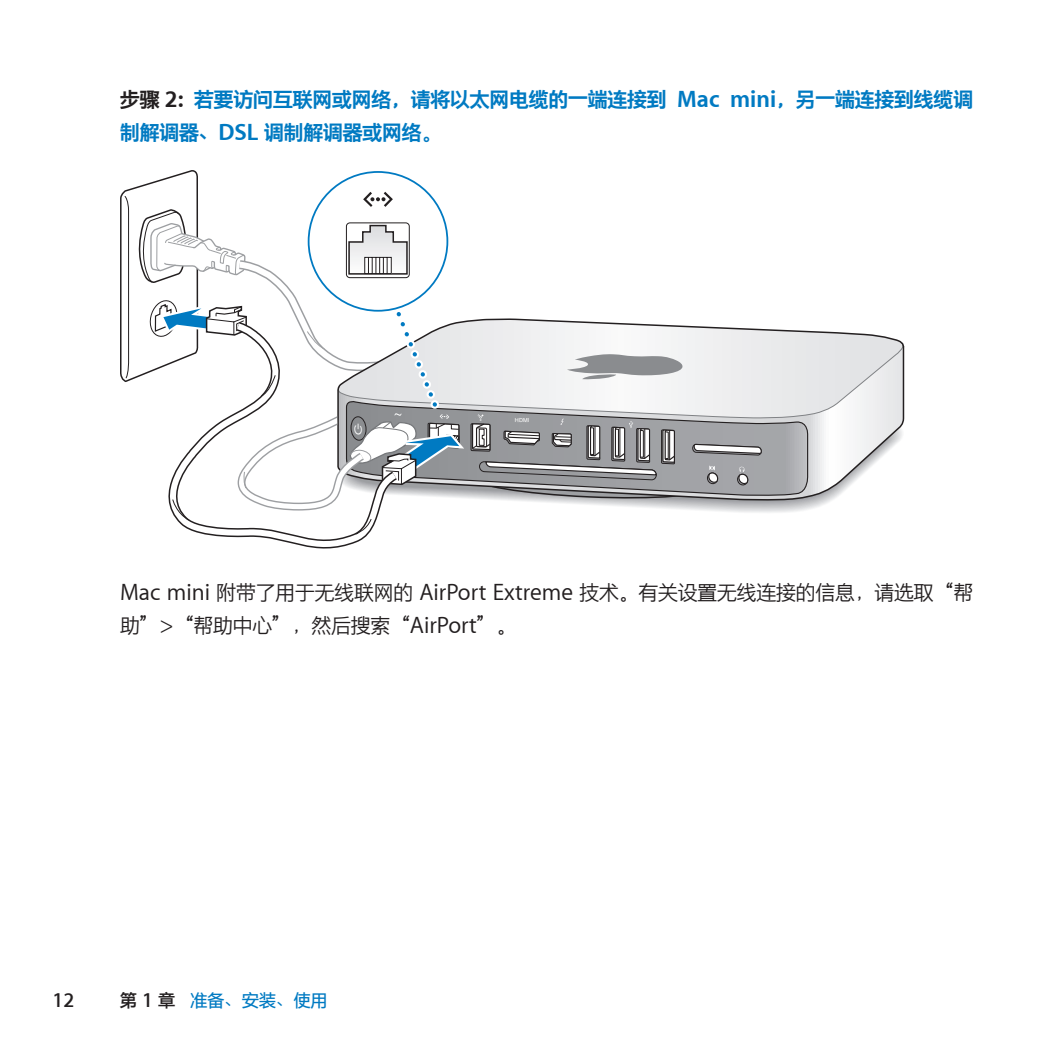
<style>
.page{position:relative;width:1063px;height:1063px;background:#fff}
.page>*{position:absolute;margin:0;border:0;box-sizing:border-box;transform-origin:0 0}
.t1{font:300 24px/33px "Ping Hei";color:#231f20}
.t2{font:700 24px/33px "Ping Hei";color:#007ac2}
.t3{font:21px "Ping Hei Text";color:#007ac2}
.t4{font:600 21px "Myriad Set";color:#231f20}
.t5{font:5.7px "Helvetica";color:#fff}
.s1{color:#231f20}
.s2{font-family:"Myriad Set";color:#231f20}
.s3{font-family:"Myriad Set"}
.s4{font-family:"Myriad Set Text";font-weight:400}
.s5{font-family:"Ping Hei";font-weight:600;color:#231f20}
.s6{font-family:"Myriad Set";font-weight:600;color:#231f20}
</style>
<div class="page">
<svg style="left:120px;top:170px;width:784px;height:379px"></svg>
<p class="t2" style="left:120px;top:84px;width:855px"><span class="s1">步骤</span> <span class="s2">2:</span> 若要访问互联网或网络，请将以太网电缆的一端连接到 <span class="s3">Mac mini</span>，另一端连接到线缆调制解调器、<span class="s3">DSL</span> 调制解调器或网络。</p>
<p class="t5" style="left:515px;top:415px;width:16px;rotate:2deg">HDMI</p>
<p class="t1" style="left:120px;top:576px;width:855px"><span class="s4">Mac mini</span> 附带了用于无线联网的 <span class="s4">AirPort Extreme</span> 技术。有关设置无线连接的信息，请选取“帮助”<span class="s4">&gt;</span>“帮助中心”，然后搜索“<span class="s4">AirPort</span>”。</p>
<p class="t4" style="left:53px;top:987px;width:23px">12</p>
<p class="t3" style="left:120px;top:991px;width:209px"><span class="s5">第</span> <span class="s6">1</span> <span class="s5">章</span> 准备、安装、使用</p>
</div>
